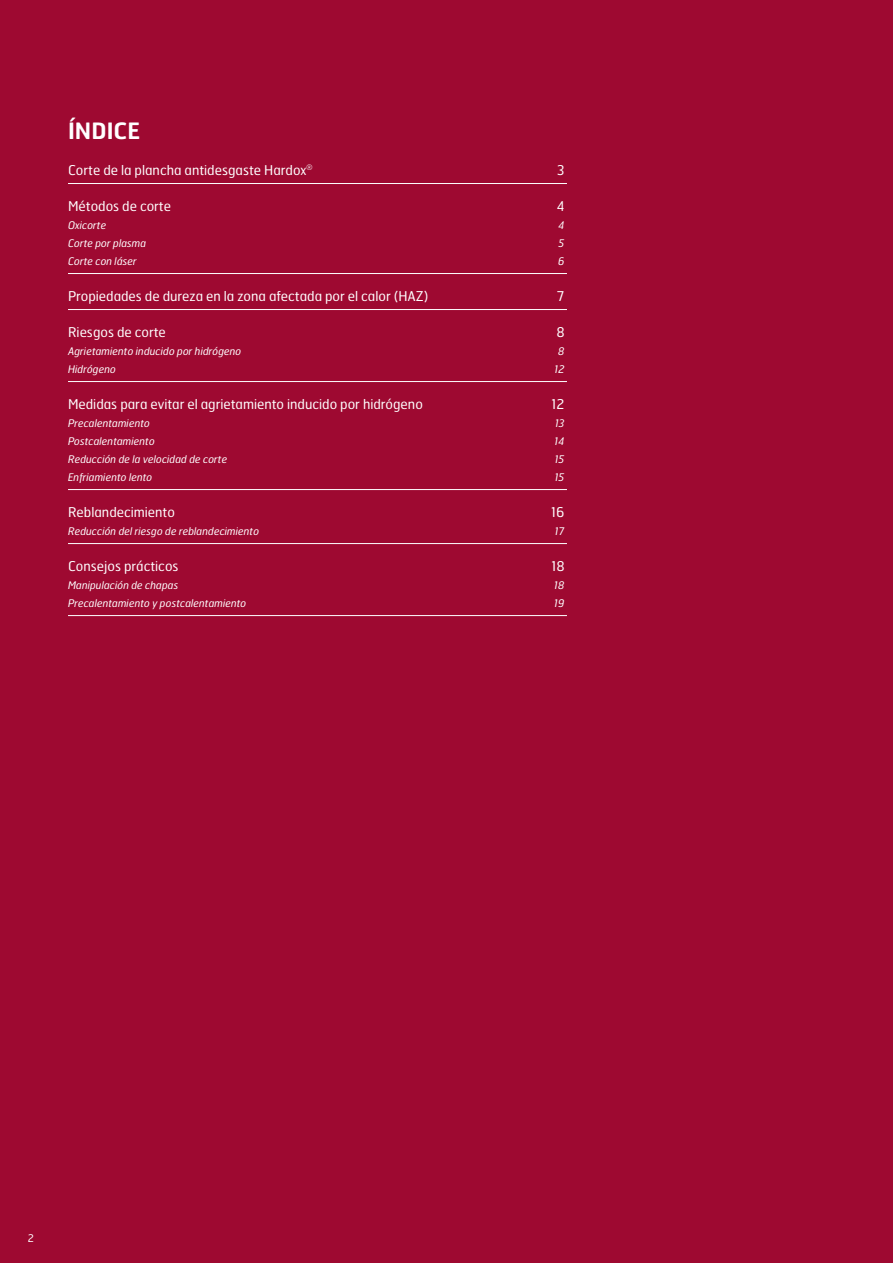
<style>
.page{position:relative;width:893px;height:1263px;background:#9e0931}
.page>*{position:absolute;margin:0;border:0;box-sizing:border-box;transform-origin:0 0}
.t1{font:600 22.5px "Hermes FB";color:#fff}
.t2{font:13.5px "Hermes FB";color:#fff}
.t3{font:italic 10.5px "Hermes FB";color:#fff}
.t4{font:10.5px "Hermes FB";color:#fff}
</style>
<div class="page">
<hr style="left:68px;top:183px;width:499px;height:1px;background:#fff">
<hr style="left:68px;top:273px;width:499px;height:1px;background:#fff">
<hr style="left:68px;top:309px;width:499px;height:1px;background:#fff">
<hr style="left:68px;top:381px;width:499px;height:1px;background:#fff">
<hr style="left:68px;top:489px;width:499px;height:1px;background:#fff">
<hr style="left:68px;top:543px;width:499px;height:1px;background:#fff">
<hr style="left:68px;top:615px;width:499px;height:1px;background:#fff">
<h1 class="t1" style="left:68px;top:116px;width:74px">ÍNDICE</h1>
<p class="t2" style="left:68px;top:161px;width:246px">Corte de la plancha antidesgaste Hardox<sup>®</sup></p>
<p class="t2" style="left:557px;top:161px;width:9px">3</p>
<p class="t2" style="left:68px;top:197px;width:105px">Métodos de corte</p>
<p class="t2" style="left:557px;top:197px;width:9px">4</p>
<p class="t3" style="left:68px;top:218px;width:40px">Oxicorte</p>
<p class="t3" style="left:558px;top:218px;width:8px">4</p>
<p class="t3" style="left:68px;top:236px;width:80px">Corte por plasma</p>
<p class="t3" style="left:559px;top:236px;width:7px">5</p>
<p class="t3" style="left:68px;top:254px;width:70px">Corte con láser</p>
<p class="t3" style="left:558px;top:254px;width:8px">6</p>
<p class="t2" style="left:68px;top:287px;width:362px">Propiedades de dureza en la zona afectada por el calor (HAZ)</p>
<p class="t2" style="left:557px;top:287px;width:9px">7</p>
<p class="t2" style="left:68px;top:323px;width:99px">Riesgos de corte</p>
<p class="t2" style="left:556px;top:323px;width:10px">8</p>
<p class="t3" style="left:68px;top:344px;width:175px">Agrietamiento inducido por hidrógeno</p>
<p class="t3" style="left:558px;top:344px;width:8px">8</p>
<p class="t3" style="left:68px;top:362px;width:49px">Hidrógeno</p>
<p class="t3" style="left:554px;top:362px;width:12px">12</p>
<p class="t2" style="left:68px;top:395px;width:356px">Medidas para evitar el agrietamiento inducido por hidrógeno</p>
<p class="t2" style="left:552px;top:395px;width:14px">12</p>
<p class="t3" style="left:68px;top:416px;width:84px">Precalentamiento</p>
<p class="t3" style="left:555px;top:416px;width:11px">13</p>
<p class="t3" style="left:68px;top:434px;width:88px">Postcalentamiento</p>
<p class="t3" style="left:555px;top:434px;width:12px">14</p>
<p class="t3" style="left:68px;top:452px;width:161px">Reducción de la velocidad de corte</p>
<p class="t3" style="left:555px;top:452px;width:11px">15</p>
<p class="t3" style="left:68px;top:470px;width:86px">Enfriamiento lento</p>
<p class="t3" style="left:555px;top:470px;width:11px">15</p>
<p class="t2" style="left:68px;top:503px;width:108px">Reblandecimiento</p>
<p class="t2" style="left:551px;top:503px;width:15px">16</p>
<p class="t3" style="left:68px;top:524px;width:193px">Reducción del riesgo de reblandecimiento</p>
<p class="t3" style="left:555px;top:524px;width:11px">17</p>
<p class="t2" style="left:68px;top:557px;width:112px">Consejos prácticos</p>
<p class="t2" style="left:551px;top:557px;width:15px">18</p>
<p class="t3" style="left:68px;top:578px;width:112px">Manipulación de chapas</p>
<p class="t3" style="left:554px;top:578px;width:12px">18</p>
<p class="t3" style="left:68px;top:596px;width:180px">Precalentamiento y postcalentamiento</p>
<p class="t3" style="left:554px;top:596px;width:12px">19</p>
<p class="t4" style="left:28px;top:1231px;width:8px">2</p>
</div>
